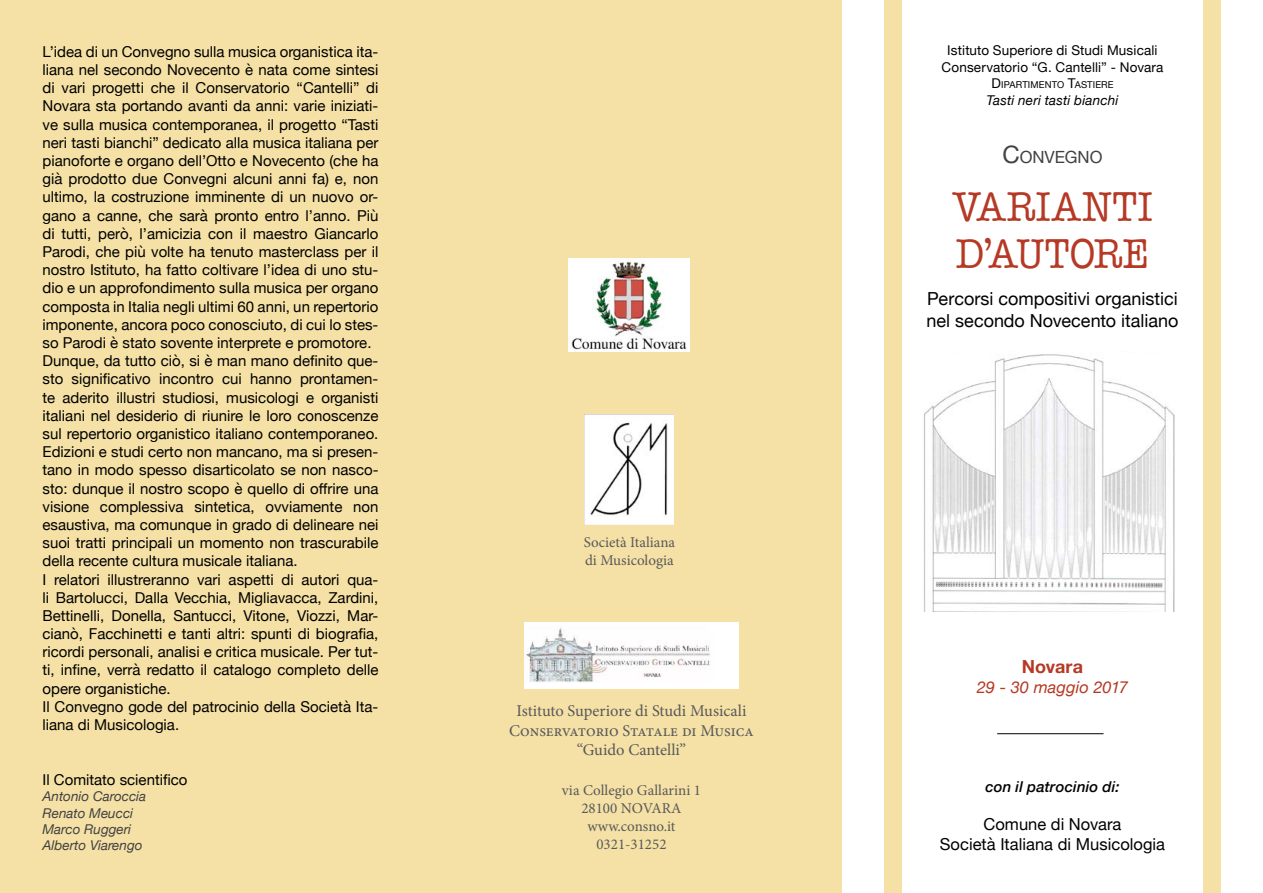
<style>
.page{position:relative;width:1263px;height:893px;background:#fff}
.page>*{position:absolute;margin:0;border:0;box-sizing:border-box;transform-origin:0 0}
.t1{font:42.9px/47.1px "American Typewriter";letter-spacing:.015em;color:#b53924;scale:.91 1}
.t2{font:18px/21.9px "Helvetica Neue";color:#000}
.t3{font:700 18px "Helvetica Neue";color:#b53924}
.t4{font:16.8px "Helvetica Neue";color:#414042}
.t5{font:16.5px/19.8px "Minion Pro";letter-spacing:-.005em;color:#58595b;text-align:center}
.t6{font:16.5px/20.1px "Helvetica Neue";letter-spacing:.005em;color:#000;text-align:center}
.t7{font:italic 16.5px "Helvetica Neue";color:#b53924}
.t8{font:15px/18.1px "Helvetica Neue";color:#000}
.t9{font:15px/18px "Minion Pro";color:#58595b;text-align:center}
.t10{font:italic 500 15px "Helvetica Neue";letter-spacing:.01em;color:#000}
.t11{font:13.5px/16.5px "Helvetica Neue";letter-spacing:.01em;color:#000;text-align:center}
.t12{font:italic 13.5px/16.4px "Helvetica Neue";color:#414042}
.t13{font:italic 13.5px "Helvetica Neue";letter-spacing:.015em;color:#000}
.t14{font:9.45px "Helvetica Neue";letter-spacing:.01em;color:#000}
.s1{font-size:13.5px}
.s2{font-size:24px}
</style>
<div class="page">
<div style="left:1203px;top:0;width:17px;height:893px;background:#f5e1a5"></div>
<div style="left:884px;top:0;width:17px;height:893px;background:#f5e1a5"></div>
<div style="left:0;top:0;width:842px;height:893px;background:#f5e1a5"></div>
<img style="left:924px;top:354px;width:251px;height:257px">
<hr style="left:997px;top:733px;width:106px;height:1px;background:#000">
<img style="left:585px;top:415px;width:89px;height:109px">
<img style="left:524px;top:623px;width:214px;height:66px">
<img style="left:569px;top:258px;width:121px;height:94px">
<p class="t8" style="left:43px;top:43px;width:337px">L’idea di un Convegno sulla musica organistica ita&shy;liana nel secondo Novecento è nata come sintesi di vari progetti che il Conservatorio “Cantelli” di Novara sta portando avanti da anni: varie iniziati&shy;ve sulla musica contemporanea, il progetto “Tasti neri tasti bianchi” dedicato alla musica italiana per pianoforte e organo dell’Otto e Novecento (che ha già prodotto due Convegni alcuni anni fa) e, non ultimo, la costruzione imminente di un nuovo or&shy;gano a canne, che sarà pronto entro l’anno. Più di tutti, però, l’amicizia con il maestro Giancarlo Parodi, che più volte ha tenuto masterclass per il nostro Istituto, ha fatto coltivare l’idea di uno stu&shy;dio e un approfondimento sulla musica per organo composta in Italia negli ultimi 60 anni, un repertorio imponente, ancora poco conosciuto, di cui lo stes&shy;so Parodi è stato sovente interprete e promotore.<br>Dunque, da tutto ciò, si è man mano definito que&shy;sto significativo incontro cui hanno prontamen&shy;te aderito illustri studiosi, musicologi e organisti italiani nel desiderio di riunire le loro conoscenze sul repertorio organistico italiano contemporaneo.<br>Edizioni e studi certo non mancano, ma si presen&shy;tano in modo spesso disarticolato se non nasco&shy;sto: dunque il nostro scopo è quello di offrire una visione complessiva sintetica, ovviamente non esaustiva, ma comunque in grado di delineare nei suoi tratti principali un momento non trascurabile della recente cultura musicale italiana.<br>I relatori illustreranno vari aspetti di autori qua&shy;li Bartolucci, Dalla Vecchia, Migliavacca, Zardini, Bettinelli, Donella, Santucci, Vitone, Viozzi, Mar&shy;cianò, Facchinetti e tanti altri: spunti di biografia, ricordi personali, analisi e critica musicale. Per tut&shy;ti, infine, verrà redatto il catalogo completo delle opere organistiche.<br>Il Convegno gode del patrocinio della Società Ita&shy;liana di Musicologia.</p>
<p class="t8" style="left:43px;top:771px;width:147px">Il Comitato scientifico</p>
<p class="t12" style="left:43px;top:789px;width:105px">Antonio Caroccia<br>Renato Meucci<br>Marco Ruggeri<br>Alberto Viarengo</p>
<p class="t9" style="left:584px;top:533px;width:93px;text-align:left">Società Italiana di Musicologia</p>
<p class="t5" style="left:509px;top:701px;width:246px">Istituto Superiore di Studi Musicali<br>Conservatorio Statale di Musica “Guido Cantelli”</p>
<p class="t9" style="left:562px;top:781px;width:141px">via Collegio Gallarini 1<br>28100 NOVARA www.consno.it<br>0321-31252</p>
<p class="t11" style="left:941px;top:43px;width:223px">Istituto Superiore di Studi Musicali<br>Conservatorio “G. Cantelli” - Novara</p>
<p class="t14" style="left:991px;top:78px;width:124px"><span class="s1">D</span>IPARTIMENTO <span class="s1">T</span>ASTIERE</p>
<p class="t13" style="left:986px;top:90px;width:134px">Tasti neri tasti bianchi</p>
<p class="t4" style="left:1002px;top:145px;width:101px"><span class="s2">C</span>ONVEGNO</p>
<h1 class="t1" style="left:952px;top:182px;width:222px">VARIANTI<br>D’AUTORE</h1>
<p class="t2" style="left:926px;top:288px;width:253px">Percorsi compositivi organistici nel secondo Novecento italiano</p>
<p class="t3" style="left:1022px;top:653px;width:63px">Novara</p>
<p class="t7" style="left:977px;top:675px;width:153px">29 - 30 maggio 2017</p>
<p class="t10" style="left:985px;top:774px;width:136px">con il patrocinio di:</p>
<p class="t6" style="left:940px;top:815px;width:227px">Comune di Novara<br>Società Italiana di Musicologia</p>
</div>
